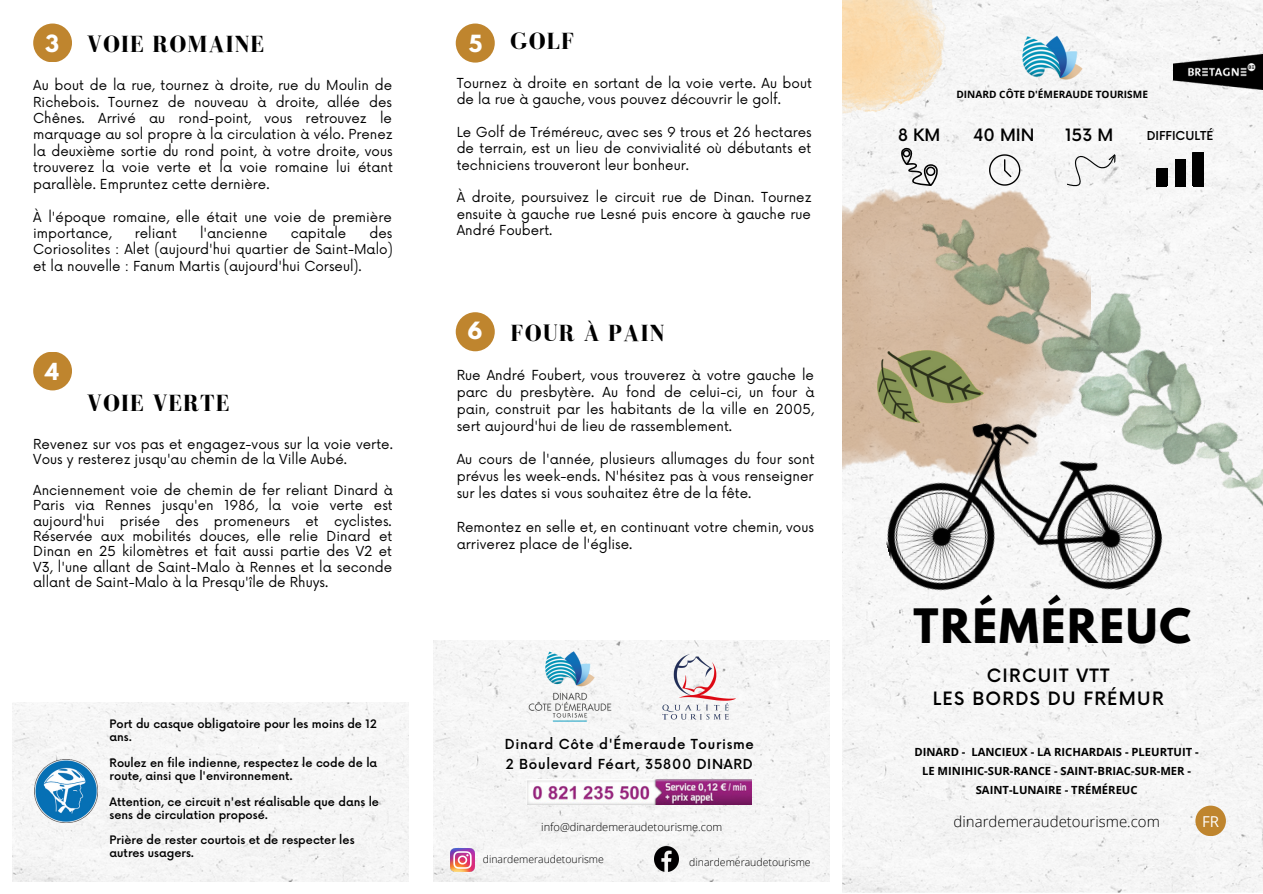
<style>
.page{position:relative;width:1263px;height:894px;background:#fff}
.page>*{position:absolute;margin:0;border:0;box-sizing:border-box;transform-origin:0 0}
.t1{font:700 42px "League Spartan";letter-spacing:.05em;color:#000}
.t2{font:700 24px "Bodoni FLF";letter-spacing:.04em;color:#000}
.t3{font:700 21px "League Spartan";color:#fff}
.t4{font:700 20.85px "League Spartan";color:#fff}
.t5{font:500 17.85px "Now";letter-spacing:.07em;color:#000}
.t6{font:500 16.65px "Now";color:#000}
.t7{font:300 15px "Open Sans";color:#000}
.t8{font:15px "Open Sans";color:#fff}
.t9{font:13.5px/16.4px "Now";color:#000;text-align:justify}
.t10{font:500 13.5px "Now";letter-spacing:.05em;color:#000}
.t11{font:500 12px "Now";color:#000}
.t12{font:500 11.4px/12.9px "Now";color:#000}
.t13{font:700 11.25px/18.8px "Open Sans";color:#000;text-align:center}
.t14{font:300 11.1px "Open Sans";color:#000}
.t15{font:300 10.5px "Open Sans";color:#000}
.t16{font:700 10.05px "Open Sans";color:#000}
</style>
<div class="page">
<div style="left:842px;top:0;width:421px;height:892px;background:#f6f6f6"></div>
<img style="left:842px;top:0;width:104px;height:113px">
<img style="left:842px;top:188px;width:249px;height:295px">
<img style="left:1021px;top:34px;width:62px;height:47px">
<img style="left:1173px;top:54px;width:89px;height:35px">
<div style="left:1195px;top:805px;width:31px;height:30px;background:#bf852e;border-radius:50%"></div>
<img style="left:863px;top:387px;width:309px;height:256px">
<img style="left:871px;top:201px;width:392px;height:319px">
<div style="left:33px;top:351px;width:39px;height:39px;background:#bf852e;border-radius:50%"></div>
<div style="left:456px;top:24px;width:39px;height:39px;background:#bf852e;border-radius:50%"></div>
<div style="left:33px;top:24px;width:39px;height:38px;background:#bf852e;border-radius:50%"></div>
<div style="left:456px;top:312px;width:39px;height:39px;background:#bf852e;border-radius:50%"></div>
<div style="left:434px;top:640px;width:396px;height:241px;background:#f6f6f6"></div>
<img style="left:527px;top:648px;width:86px;height:76px">
<img style="left:526px;top:778px;width:225px;height:26px">
<img style="left:451px;top:847px;width:23px;height:24px">
<img style="left:654px;top:846px;width:25px;height:25px">
<img style="left:662px;top:654px;width:73px;height:67px">
<div style="left:13px;top:702px;width:395px;height:179px;background:#f5f5f5"></div>
<img style="left:34px;top:759px;width:63px;height:63px">
<svg style="left:989px;top:154px;width:31px;height:32px"></svg>
<svg style="left:901px;top:148px;width:37px;height:38px"></svg>
<svg style="left:1059px;top:137px;width:60px;height:62px"></svg>
<svg style="left:1157px;top:168px;width:10px;height:18px"></svg>
<svg style="left:1175px;top:159px;width:10px;height:27px"></svg>
<svg style="left:1193px;top:152px;width:10px;height:34px"></svg>
<p class="t3" style="left:45px;top:33px;width:15px">3</p>
<p class="t3" style="left:469px;top:33px;width:15px">5</p>
<p class="t2" style="left:87px;top:31px;width:179px">VOIE ROMAINE</p>
<p class="t2" style="left:510px;top:28px;width:66px">GOLF</p>
<p class="t9" style="left:33px;top:78px;width:361px">Au bout de la rue, tournez à droite, rue du Moulin de Richebois. Tournez de nouveau à droite, allée des Chênes. Arrivé au rond-point, vous retrouvez le marquage au sol propre à la circulation à vélo. Prenez la deuxième sortie du rond point, à votre droite, vous trouverez la voie verte et la voie romaine lui étant parallèle. Empruntez cette dernière.</p>
<p class="t9" style="left:33px;top:209px;width:360px">À l'époque romaine, elle était une voie de première importance,</p>
<p class="t9" style="left:33px;top:225px;width:361px;text-indent:336px">des Coriosolites : Alet (aujourd'hui quartier de Saint-Malo) et la nouvelle : Fanum Martis (aujourd'hui Corseul).</p>
<p class="t9" style="left:135px;top:225px;width:44px">reliant</p>
<p class="t9" style="left:200px;top:225px;width:69px">l'ancienne</p>
<p class="t9" style="left:291px;top:225px;width:57px">capitale</p>
<p class="t4" style="left:45px;top:361px;width:15px">4</p>
<p class="t2" style="left:87px;top:390px;width:144px">VOIE VERTE</p>
<p class="t9" style="left:33px;top:437px;width:361px;line-height:15.3px">Revenez sur vos pas et engagez-vous sur la voie verte.<br>Vous y resterez jusqu'au chemin de la Ville Aubé.</p>
<p class="t9" style="left:33px;top:483px;width:361px;line-height:15.3px">Anciennement voie de chemin de fer reliant Dinard à Paris via Rennes jusqu'en 1986, la voie verte est aujourd'hui prisée des promeneurs et cyclistes.<br>Réservée aux mobilités douces, elle relie Dinard et Dinan en 25 kilomètres et fait aussi partie des V2 et V3, l'une allant de Saint-Malo à Rennes et la seconde allant de Saint-Malo à la Presqu'île de Rhuys.</p>
<p class="t12" style="left:110px;top:718px;width:269px">Port du casque obligatoire pour les moins de 12 ans.</p>
<p class="t12" style="left:110px;top:757px;width:269px">Roulez en file indienne, respectez le code de la route, ainsi que l'environnement.</p>
<p class="t12" style="left:110px;top:795px;width:271px">Attention, ce circuit n'est réalisable que dans le sens de circulation proposé.</p>
<p class="t12" style="left:110px;top:834px;width:246px">Prière de rester courtois et de respecter les autres usagers.</p>
<p class="t9" style="left:457px;top:75px;width:357px">Tournez à droite en sortant de la voie verte. Au bout de la rue à gauche, vous pouvez découvrir le golf.</p>
<p class="t9" style="left:457px;top:124px;width:357px">Le Golf de Tréméreuc, avec ses 9 trous et 26 hectares de terrain, est un lieu de convivialité où débutants et techniciens trouveront leur bonheur.</p>
<p class="t9" style="left:457px;top:190px;width:356px">À droite, poursuivez le circuit rue de Dinan. Tournez ensuite à gauche rue Lesné puis encore à gauche rue André Foubert.</p>
<p class="t3" style="left:468px;top:320px;width:16px">6</p>
<p class="t2" style="left:510px;top:320px;width:155px">FOUR À PAIN</p>
<p class="t9" style="left:457px;top:367px;width:359px;line-height:16.8px">Rue André Foubert, vous trouverez à votre gauche le parc du presbytère. Au fond de celui-ci, un four à pain, construit par les habitants de la ville en 2005, sert aujourd'hui de lieu de rassemblement.</p>
<p class="t9" style="left:457px;top:451px;width:359px;line-height:16.8px">Au cours de l'année, plusieurs allumages du four sont prévus les week-ends. N'hésitez pas à vous renseigner sur les dates si vous souhaitez être de la fête.</p>
<p class="t9" style="left:457px;top:519px;width:359px;line-height:16.8px">Remontez en selle et, en continuant votre chemin, vous arriverez place de l'église.</p>
<p class="t10" style="left:505px;top:737px;width:251px">Dinard Côte d'Émeraude Tourisme</p>
<p class="t10" style="left:506px;top:756px;width:248px">2 Boulevard Féart, 35800 DINARD</p>
<p class="t14" style="left:541px;top:818px;width:183px">info@dinardemeraudetourisme.com</p>
<p class="t15" style="left:483px;top:851px;width:123px">dinardemeraudetourisme</p>
<p class="t15" style="left:689px;top:854px;width:123px">dinardemeraudetourisme</p>
<p class="t16" style="left:956px;top:88px;width:193px">DINARD CÔTE D'ÉMERAUDE TOURISME</p>
<p class="t6" style="left:898px;top:126px;width:44px">8 KM</p>
<p class="t6" style="left:973px;top:126px;width:63px">40 MIN</p>
<p class="t6" style="left:1065px;top:126px;width:50px">153 M</p>
<p class="t11" style="left:1147px;top:129px;width:68px">DIFFICULTÉ</p>
<p class="t1" style="left:913px;top:604px;width:279px">TRÉMÉREUC</p>
<p class="t5" style="left:987px;top:665px;width:124px">CIRCUIT VTT</p>
<p class="t5" style="left:933px;top:689px;width:232px">LES BORDS DU FRÉMUR</p>
<p class="t13" style="left:914px;top:742px;width:286px">DINARD - LANCIEUX - LA RICHARDAIS - PLEURTUIT -</p>
<p class="t13" style="left:922px;top:761px;width:271px">LE MINIHIC-SUR-RANCE - SAINT-BRIAC-SUR-MER -<br>SAINT-LUNAIRE - TRÉMÉREUC</p>
<p class="t7" style="left:954px;top:811px;width:208px">dinardemeraudetourisme.com</p>
<p class="t8" style="left:1202px;top:810px;width:19px">FR</p>
</div>
